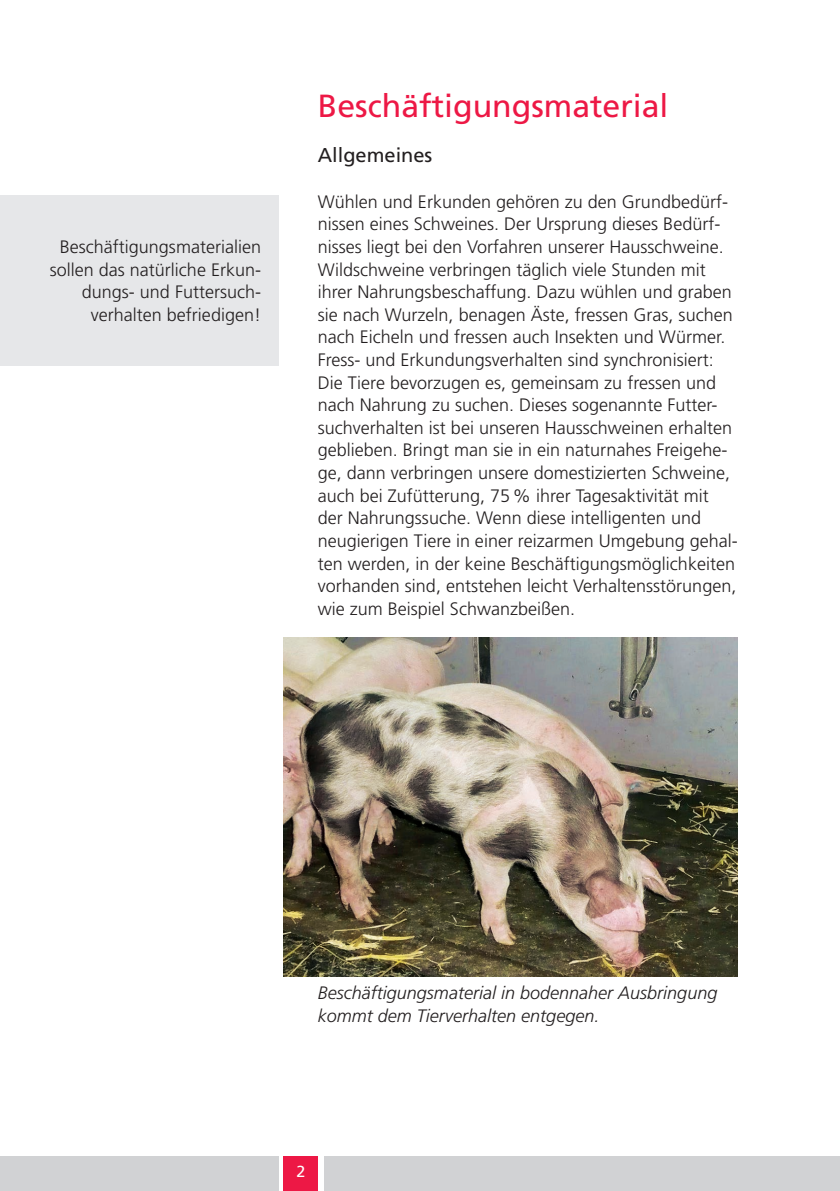
<style>
.page{position:relative;width:840px;height:1191px;background:#fff}
.page>*{position:absolute;margin:0;border:0;box-sizing:border-box;transform-origin:0 0}
.t1{font:32px "Frutiger";color:#ed1845}
.t2{font:20px "Frutiger";color:#231f20}
.t3{font:300 18px/22.6px "Frutiger";color:#231f20}
.t4{font:italic 300 18px/22.6px "Frutiger";color:#231f20}
.t5{font:16px "Frutiger";color:#fff}
</style>
<div class="page">
<div style="left:283px;top:1157px;width:34px;height:34px;background:#ed1845"></div>
<div style="left:0;top:1157px;width:278px;height:34px;background:#d1d2d4"></div>
<div style="left:323px;top:1157px;width:516px;height:34px;background:#d1d2d4"></div>
<div style="left:0;top:195px;width:278px;height:171px;background:#e6e7e9"></div>
<img style="left:283px;top:637px;width:454px;height:339px">
<p class="t3" style="left:50px;top:235px;width:213px;text-align:right">Beschäftigungsmaterialien sollen das natürliche Erkun&shy;dungs- und Futtersuch&shy;verhalten befriedigen!</p>
<h1 class="t1" style="left:317px;top:87px;width:352px">Beschäftigungsmaterial</h1>
<p class="t2" style="left:317px;top:144px;width:116px">Allgemeines</p>
<p class="t3" style="left:317px;top:190px;width:421px">Wühlen und Erkunden gehören zu den Grundbedürf&shy;nissen eines Schweines. Der Ursprung dieses Bedürf&shy;nisses liegt bei den Vorfahren unserer Hausschweine.<br>Wildschweine verbringen täglich viele Stunden mit ihrer Nahrungsbeschaffung. Dazu wühlen und graben sie nach Wurzeln, benagen Äste, fressen Gras, suchen nach Eicheln und fressen auch Insekten und Würmer.<br>Fress- und Erkundungsverhalten sind synchronisiert:<br>Die Tiere bevorzugen es, gemeinsam zu fressen und nach Nahrung zu suchen. Dieses sogenannte Futter&shy;suchverhalten ist bei unseren Hausschweinen erhalten geblieben. Bringt man sie in ein naturnahes Freigehe&shy;ge, dann verbringen unsere domestizierten Schweine, auch bei Zufütterung, 75 % ihrer Tagesaktivität mit der Nahrungssuche. Wenn diese intelligenten und neugierigen Tiere in einer reizarmen Umgebung gehal&shy;ten werden, in der keine Beschäftigungsmöglichkeiten vorhanden sind, entstehen leicht Verhaltensstörungen, wie zum Beispiel Schwanzbeißen.</p>
<p class="t4" style="left:317px;top:981px;width:401px">Beschäftigungsmaterial in bodennaher Ausbringung kommt dem Tierverhalten entgegen.</p>
<p class="t5" style="left:296px;top:1161px;width:10px">2</p>
</div>
